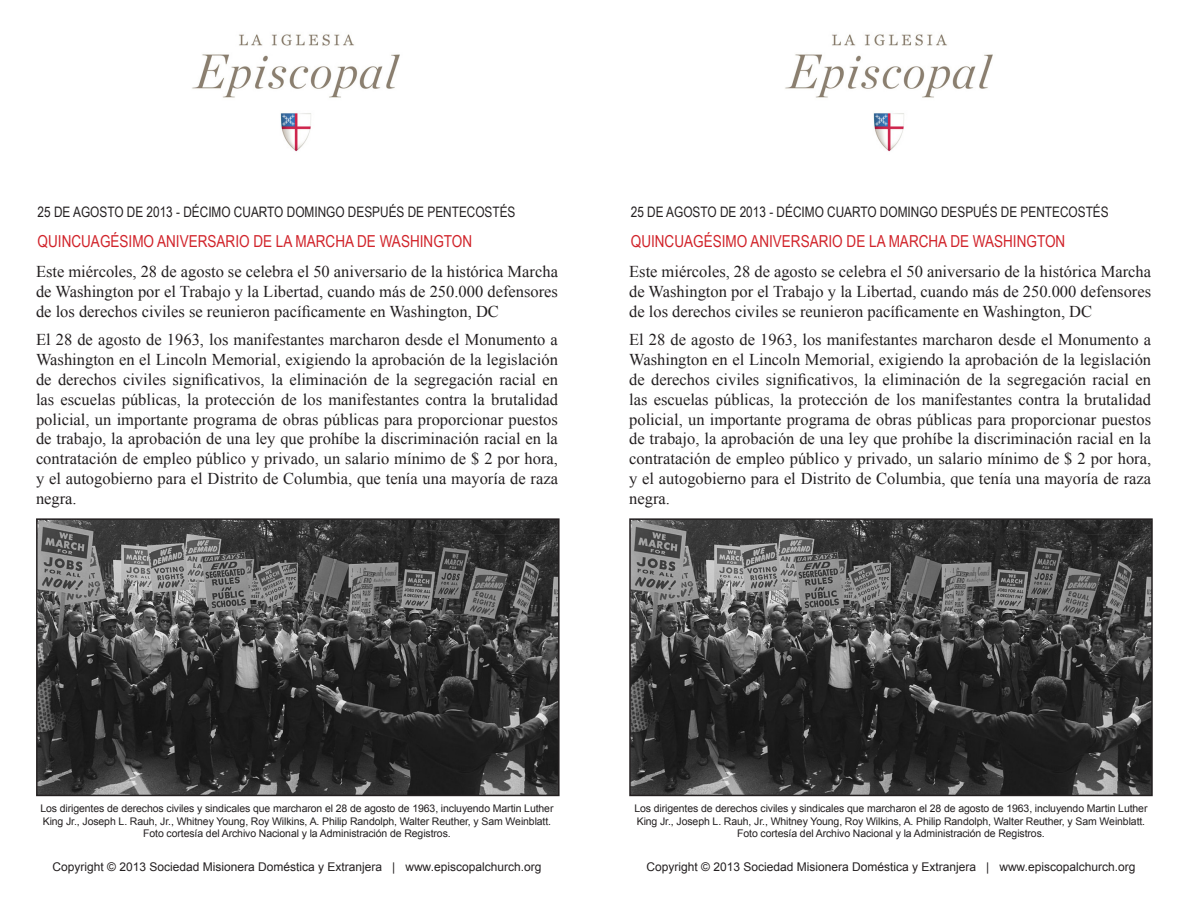
<style>
.page{position:relative;width:1188px;height:918px;background:#fff}
.page>*{position:absolute;margin:0;border:0;box-sizing:border-box;transform-origin:0 0}
.Paragraph_Style_1{font:16.5px/19.8px "Times New Roman";color:#231f20;text-align:justify}
.t1{font:16.5px "Arial Narrow";color:#d1232a}
.t2{font:14.4px "Arial Narrow";color:#231f20}
.t3{font:12px "Arial";color:#231f20}
.t4{font:10.5px/12.6px "Arial";letter-spacing:-.01em;color:#231f20;text-align:center}
</style>
<div class="page">
<img style="left:39px;top:521px;width:518px;height:272px">
<div style="left:36px;top:518px;width:524px;height:278px;border:2px solid #231f20"></div>
<img style="left:632px;top:521px;width:518px;height:272px">
<div style="left:629px;top:518px;width:524px;height:278px;border:2px solid #231f20"></div>
<img style="left:192px;top:34px;width:208px;height:118px">
<img style="left:785px;top:34px;width:208px;height:118px">
<p class="t2" style="left:38px;top:202px;width:479px">25 DE AGOSTO DE 2013 - DÉCIMO CUARTO DOMINGO DESPUÉS DE PENTECOSTÉS</p>
<p class="t1" style="left:38px;top:229px;width:436px">QUINCUAGÉSIMO ANIVERSARIO DE LA MARCHA DE WASHINGTON</p>
<p class="Paragraph_Style_1" style="left:36px;top:261px;width:524px">Este miércoles, 28 de agosto se celebra el 50 aniversario de la histórica Marcha de Washington por el Trabajo y la Libertad, cuando más de 250.000 defensores de los derechos civiles se reunieron pacíficamente en Washington, DC</p>
<p class="Paragraph_Style_1" style="left:36px;top:330px;width:524px">El 28 de agosto de 1963, los manifestantes marcharon desde el Monumento a Washington en el Lincoln Memorial, exigiendo la aprobación de la legislación de derechos civiles significativos, la eliminación de la segregación racial en las escuelas públicas, la protección de los manifestantes contra la brutalidad policial, un importante programa de obras públicas para proporcionar puestos de trabajo, la aprobación de una ley que prohíbe la discriminación racial en la contratación de empleo público y privado, un salario mínimo de $ 2 por hora, y el autogobierno para el Distrito de Columbia, que tenía una mayoría de raza negra.</p>
<p class="t2" style="left:631px;top:202px;width:479px">25 DE AGOSTO DE 2013 - DÉCIMO CUARTO DOMINGO DESPUÉS DE PENTECOSTÉS</p>
<p class="t1" style="left:631px;top:229px;width:436px">QUINCUAGÉSIMO ANIVERSARIO DE LA MARCHA DE WASHINGTON</p>
<p class="Paragraph_Style_1" style="left:629px;top:261px;width:524px">Este miércoles, 28 de agosto se celebra el 50 aniversario de la histórica Marcha de Washington por el Trabajo y la Libertad, cuando más de 250.000 defensores de los derechos civiles se reunieron pacíficamente en Washington, DC</p>
<p class="Paragraph_Style_1" style="left:629px;top:330px;width:524px">El 28 de agosto de 1963, los manifestantes marcharon desde el Monumento a Washington en el Lincoln Memorial, exigiendo la aprobación de la legislación de derechos civiles significativos, la eliminación de la segregación racial en las escuelas públicas, la protección de los manifestantes contra la brutalidad policial, un importante programa de obras públicas para proporcionar puestos de trabajo, la aprobación de una ley que prohíbe la discriminación racial en la contratación de empleo público y privado, un salario mínimo de $ 2 por hora, y el autogobierno para el Distrito de Columbia, que tenía una mayoría de raza negra.</p>
<p class="t4" style="left:40px;top:802px;width:515px">Los dirigentes de derechos civiles y sindicales que marcharon el 28 de agosto de 1963, incluyendo Martin Luther<br>King Jr., Joseph L. Rauh, Jr., Whitney Young, Roy Wilkins, A. Philip Randolph, Walter Reuther, y Sam Weinblatt.<br>Foto cortesía del Archivo Nacional y la Administración de Registros.</p>
<p class="t4" style="left:634px;top:802px;width:515px">Los dirigentes de derechos civiles y sindicales que marcharon el 28 de agosto de 1963, incluyendo Martin Luther<br>King Jr., Joseph L. Rauh, Jr., Whitney Young, Roy Wilkins, A. Philip Randolph, Walter Reuther, y Sam Weinblatt.<br>Foto cortesía del Archivo Nacional y la Administración de Registros.</p>
<p class="t3" style="left:53px;top:859px;width:490px">Copyright © 2013 Sociedad Misionera Doméstica y Extranjera | www.episcopalchurch.org</p>
<p class="t3" style="left:647px;top:859px;width:490px">Copyright © 2013 Sociedad Misionera Doméstica y Extranjera | www.episcopalchurch.org</p>
</div>
